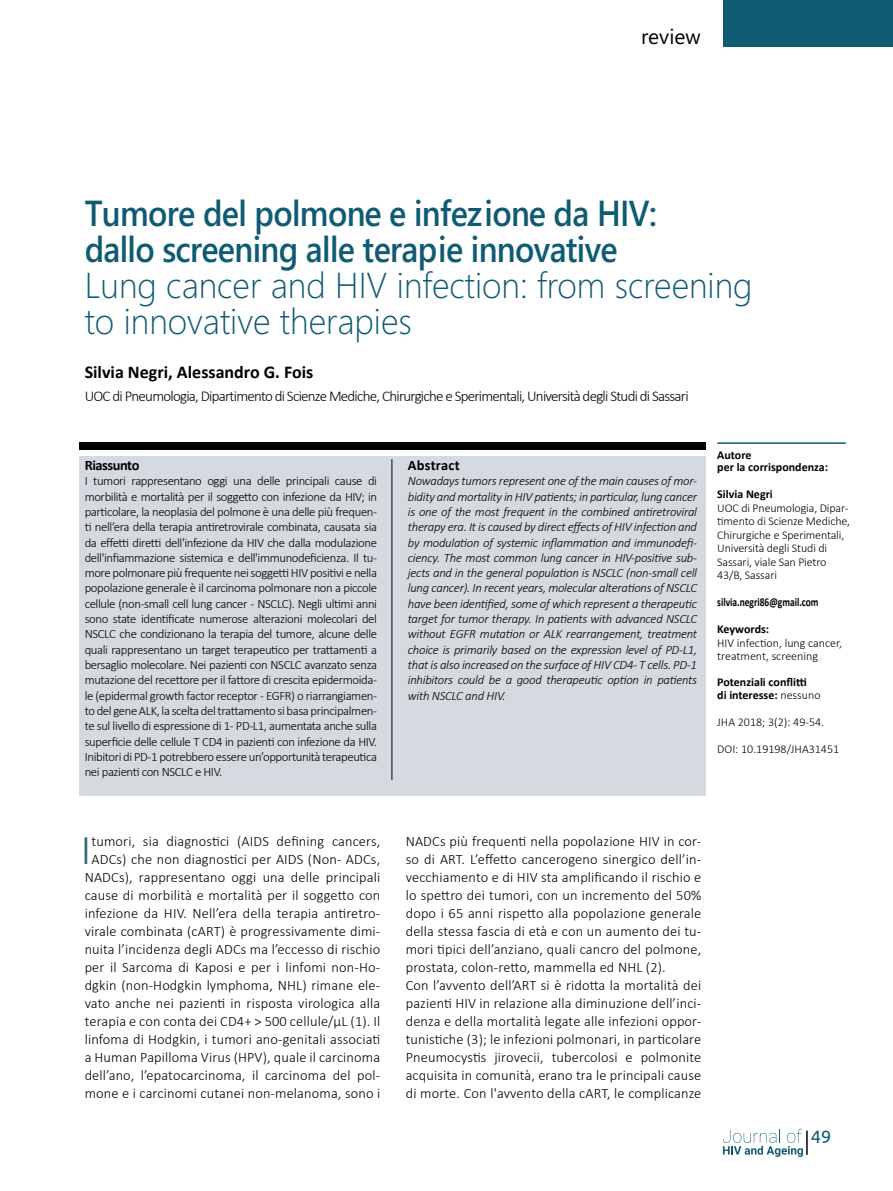
<style>
.page{position:relative;width:893px;height:1191px;background:#fff}
.page>*{position:absolute;margin:0;border:0;box-sizing:border-box;transform-origin:0 0}
.t1{font:300 42.75px "Calibri";color:#2d6579}
.t2{font:600 36px "Segoe WP";letter-spacing:-.02em;color:#0f5b73;scale:.9 1}
.t3{font:300 36px "Segoe WP";color:#0f5b73;scale:.96 1}
.t4{font:21px "Segoe WP";color:#000}
.t5{font:700 18px "Calibri";color:#000}
.t6{font:18px "Ubuntu";color:#0f5b73}
.t7{font:300 15px "Calibri";letter-spacing:-.05em;color:#000}
.t8{font:300 14.4px/18px "Calibri";letter-spacing:.01em;color:#000;text-align:justify}
.t9{font:700 14.4px "Calibri";letter-spacing:-.03em;color:#000}
.t10{font:700 14.4px "Calibri";letter-spacing:.02em;color:#000}
.t11{font:300 12.75px/15.3px "Calibri";letter-spacing:-.03em;color:#000;text-align:justify}
.t12{font:italic 300 12.75px/15.3px "Calibri";letter-spacing:-.02em;color:#000;text-align:justify}
.t13{font:300 12px/13.5px "Calibri";letter-spacing:-.01em;color:#000}
.t14{font:700 12px "Calibri";color:#000}
.t15{font:700 12px "Calibri";color:#000;scale:.79 1}
.s1{font-weight:300}
</style>
<div class="page">
<div style="left:723px;top:0;width:170px;height:47px;background:#0f5b73"></div>
<svg style="left:723px;top:1128px;width:80px;height:29px"></svg>
<hr style="left:806px;top:1130px;width:2px;height:24px;background:#000">
<hr style="left:717px;top:442px;width:129px;height:2px;background:#0f5b73">
<div style="left:80px;top:456px;width:626px;height:339px;background:#d4dadf"></div>
<hr style="left:392px;top:459px;width:1px;height:321px;background:#000">
<div style="left:79px;top:442px;width:627px;height:8px;background:#000"></div>
<p class="t4" style="left:641px;top:22px;width:61px">review</p>
<p class="t2" style="left:85px;top:189px;width:637px">Tumore del polmone e infezione da HIV:</p>
<p class="t2" style="left:85px;top:225px;width:594px">dallo screening alle terapie innovative</p>
<p class="t3" style="left:85px;top:261px;width:697px">Lung cancer and HIV infection: from screening</p>
<p class="t3" style="left:85px;top:297px;width:342px">to innovative therapies</p>
<p class="t5" style="left:85px;top:360px;width:230px">Silvia Negri, Alessandro G. Fois</p>
<p class="t7" style="left:85px;top:387px;width:605px">UOC di Pneumologia, Dipartimento di Scienze Mediche, Chirurgiche e Sperimentali, Università degli Studi di Sassari</p>
<p class="t9" style="left:85px;top:456px;width:56px">Riassunto</p>
<p class="t11" style="left:85px;top:473px;width:294px">I tumori rappresentano oggi una delle principali cause di morbilità e mortalità per il soggetto con infezione da HIV; in particolare, la neoplasia del polmone è una delle più frequen&shy;ti nell’era della terapia antiretrovirale combinata, causata sia da effetti diretti dell'infezione da HIV che dalla modulazione dell'infiammazione sistemica e dell'immunodeficienza. Il tu&shy;more polmonare più frequente nei soggetti HIV positivi e nella popolazione generale è il carcinoma polmonare non a piccole cellule (non-small cell lung cancer - NSCLC). Negli ultimi anni sono state identificate numerose alterazioni molecolari del NSCLC che condizionano la terapia del tumore, alcune delle quali rappresentano un target terapeutico per trattamenti a bersaglio molecolare. Nei pazienti con NSCLC avanzato senza mutazione del recettore per il fattore di crescita epidermoida&shy;le (epidermal growth factor receptor - EGFR) o riarrangiamen&shy;to del gene ALK, la scelta del trattamento si basa principalmen&shy;te sul livello di espressione di 1- PD-L1, aumentata anche sulla superficie delle cellule T CD4 in pazienti con infezione da HIV.<br>Inibitori di PD-1 potrebbero essere un’opportunità terapeutica nei pazienti con NSCLC e HIV.</p>
<p class="t10" style="left:408px;top:456px;width:53px">Abstract</p>
<p class="t12" style="left:408px;top:473px;width:291px">Nowadays tumors represent one of the main causes of mor&shy;bidity and mortality in HIV patients; in particular, lung cancer is one of the most frequent in the combined antiretroviral therapy era. It is caused by direct effects of HIV infection and by modulation of systemic inflammation and immunodefi&shy;ciency. The most common lung cancer in HIV-positive sub&shy;jects and in the general population is NSCLC (non-small cell lung cancer). In recent years, molecular alterations of NSCLC have been identified, some of which represent a therapeutic target for tumor therapy. In patients with advanced NSCLC without EGFR mutation or ALK rearrangement, treatment choice is primarily based on the expression level of PD-L1, that is also increased on the surface of HIV CD4- T cells. PD-1 inhibitors could be a good therapeutic option in patients with NSCLC and HIV.</p>
<p class="t14" style="left:717px;top:447px;width:36px">Autore</p>
<p class="t14" style="left:717px;top:459px;width:112px">per la corrispondenza:</p>
<p class="t14" style="left:717px;top:486px;width:57px">Silvia Negri</p>
<p class="t13" style="left:717px;top:500px;width:135px">UOC di Pneumologia, Dipar&shy;timento di Scienze Mediche,<br>Chirurgiche e Sperimentali,<br>Università degli Studi di<br>Sassari, viale San Pietro<br>43/B, Sassari</p>
<p class="t15" style="left:717px;top:594px;width:130px">silvia.negri86@gmail.com</p>
<p class="t14" style="left:717px;top:621px;width:53px">Keywords:</p>
<p class="t13" style="left:717px;top:635px;width:126px">HIV infection, lung cancer, treatment, screening</p>
<p class="t14" style="left:717px;top:674px;width:91px">Potenziali conflitti</p>
<p class="t14" style="left:717px;top:687px;width:105px">di interesse: <span class="s1">nessuno</span></p>
<p class="t13" style="left:717px;top:715px;width:109px">JHA 2018; 3(2): 49-54.</p>
<p class="t13" style="left:717px;top:742px;width:123px">DOI: 10.19198/JHA31451</p>
<p class="t8" style="left:85px;top:832px;width:297px;text-align:center">tumori, sia diagnostici (AIDS defining cancers, ADCs) che non diagnostici per AIDS (Non- ADCs, NADCs), rappresentano oggi una delle principali cause di morbilità e mortalità per il soggetto con infezione da HIV. Nell’era della terapia antiretro&shy;virale combinata (cART) è progressivamente dimi&shy;nuita l’incidenza degli ADCs ma l’eccesso di rischio per il Sarcoma di Kaposi e per i linfomi non-Ho&shy;dgkin (non-Hodgkin lymphoma, NHL) rimane ele&shy;vato anche nei pazienti in risposta virologica alla terapia e con conta dei CD4+ &gt; 500 cellule/µL (1). Il linfoma di Hodgkin, i tumori ano-genitali associati a Human Papilloma Virus (HPV), quale il carcinoma dell’ano, l’epatocarcinoma, il carcinoma del pol&shy;mone e i carcinomi cutanei non-melanoma, sono i</p>
<p class="t8" style="left:406px;top:832px;width:297px">NADCs più frequenti nella popolazione HIV in cor&shy;so di ART. L’effetto cancerogeno sinergico dell’in&shy;vecchiamento e di HIV sta amplificando il rischio e lo spettro dei tumori, con un incremento del 50% dopo i 65 anni rispetto alla popolazione generale della stessa fascia di età e con un aumento dei tu&shy;mori tipici dell’anziano, quali cancro del polmone, prostata, colon-retto, mammella ed NHL (2).</p>
<p class="t1" style="left:81px;top:823px;width:12px">I</p>
<p class="t8" style="left:406px;top:976px;width:297px">Con l’avvento dell’ART si è ridotta la mortalità dei pazienti HIV in relazione alla diminuzione dell’inci&shy;denza e della mortalità legate alle infezioni oppor&shy;tunistiche (3); le infezioni polmonari, in particolare Pneumocystis jirovecii, tubercolosi e polmonite acquisita in comunità, erano tra le principali cause di morte. Con l'avvento della cART, le complicanze</p>
<p class="t6" style="left:811px;top:1125px;width:22px">49</p>
</div>
